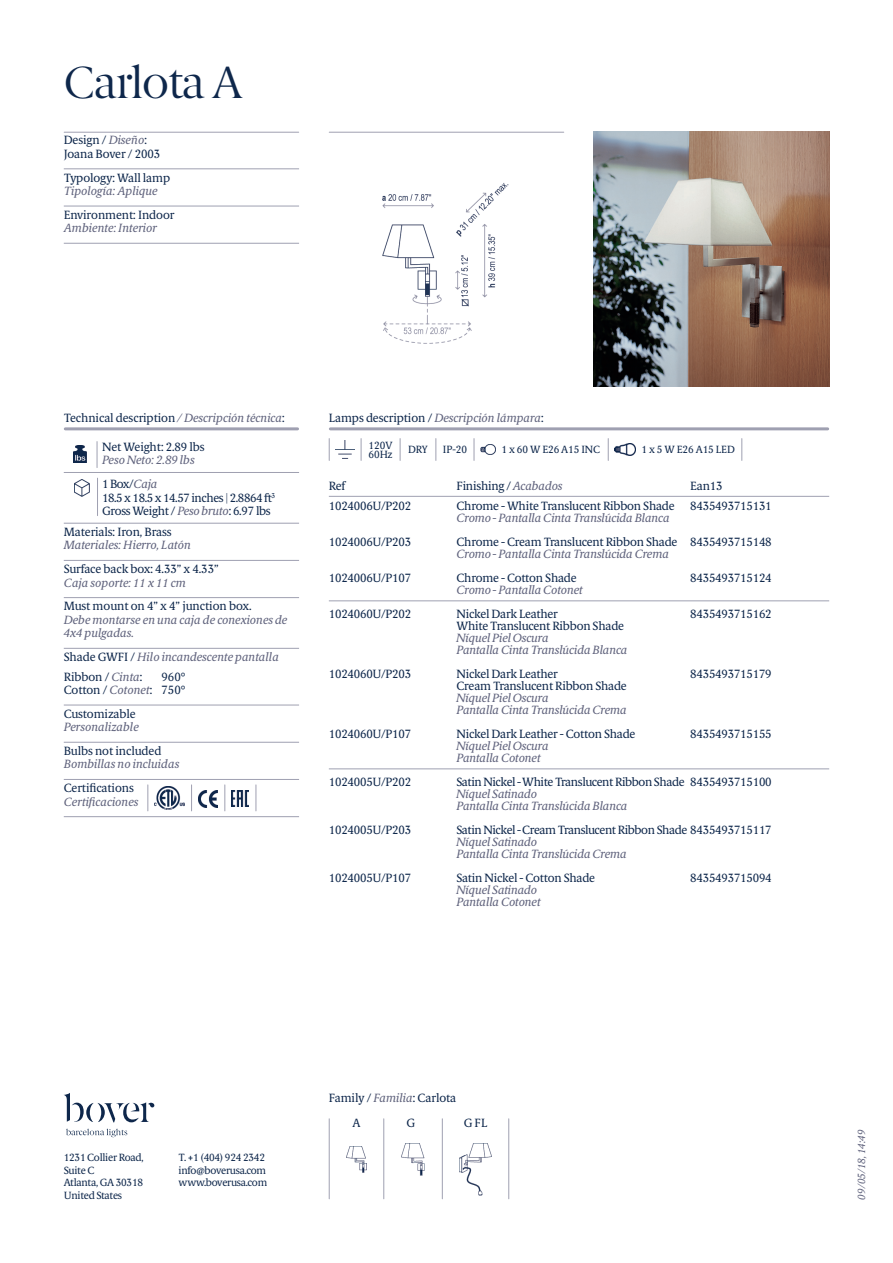
<style>
.page{position:relative;width:893px;height:1263px;background:#fff}
.page>*{position:absolute;margin:0;border:0;box-sizing:border-box;transform-origin:0 0}
.t1{font:45px "Berlingske Serif";letter-spacing:-.03em;color:#0e274b}
.t2{font:12px/13.5px "Berlingske Serif Tx";letter-spacing:-.02em;color:#0e274b}
.t3{font:italic 12px/12px "Berlingske Serif Tx";letter-spacing:-.02em;color:#5f627c}
.t4{font:10.5px/12.8px "Berlingske Serif Tx";letter-spacing:-.025em;color:#0e274b}
.t5{font:italic 10.5px "Berlingske Serif Tx";letter-spacing:-.01em;color:#5f627c}
.s1{font-style:italic;color:#5f627c}
.s2{font-style:normal;color:#0e274b}
</style>
<div class="page">
<hr style="left:64px;top:168px;width:235px;height:1px;background:#9fa0b1">
<hr style="left:64px;top:206px;width:235px;height:1px;background:#9fa0b1">
<hr style="left:64px;top:243px;width:235px;height:1px;background:#9fa0b1">
<hr style="left:64px;top:132px;width:235px;height:1px;background:#9fa0b1">
<hr style="left:329px;top:132px;width:235px;height:1px;background:#9fa0b1">
<img style="left:382px;top:183px;width:127px;height:161px">
<hr style="left:64px;top:472px;width:235px;height:1px;background:#9fa0b1">
<hr style="left:64px;top:523px;width:235px;height:1px;background:#9fa0b1">
<hr style="left:64px;top:560px;width:235px;height:1px;background:#9fa0b1">
<hr style="left:64px;top:597px;width:235px;height:1px;background:#9fa0b1">
<hr style="left:64px;top:648px;width:235px;height:1px;background:#9fa0b1">
<hr style="left:64px;top:705px;width:235px;height:1px;background:#9fa0b1">
<hr style="left:64px;top:742px;width:235px;height:1px;background:#9fa0b1">
<hr style="left:64px;top:779px;width:235px;height:1px;background:#9fa0b1">
<hr style="left:64px;top:816px;width:235px;height:1px;background:#9fa0b1">
<img style="left:74px;top:446px;width:13px;height:17px">
<svg style="left:97px;top:442px;width:1px;height:26px"></svg>
<img style="left:74px;top:480px;width:15px;height:17px">
<hr style="left:97px;top:478px;width:1px;height:38px;background:#9fa0b1">
<svg style="left:147px;top:785px;width:1px;height:26px"></svg>
<img style="left:155px;top:787px;width:29px;height:22px">
<svg style="left:191px;top:785px;width:1px;height:26px"></svg>
<img style="left:199px;top:790px;width:19px;height:17px">
<svg style="left:224px;top:785px;width:1px;height:26px"></svg>
<img style="left:232px;top:790px;width:17px;height:17px">
<svg style="left:256px;top:785px;width:1px;height:26px"></svg>
<hr style="left:330px;top:427px;width:498px;height:3px;background:#9fa0b1">
<hr style="left:65px;top:427px;width:233px;height:3px;background:#9fa0b1">
<hr style="left:329px;top:1119px;width:1px;height:80px;background:#9fa0b1">
<img style="left:347px;top:1146px;width:19px;height:27px">
<hr style="left:383px;top:1119px;width:1px;height:80px;background:#9fa0b1">
<hr style="left:442px;top:1119px;width:1px;height:80px;background:#9fa0b1">
<img style="left:401px;top:1143px;width:24px;height:33px">
<img style="left:460px;top:1143px;width:31px;height:52px">
<hr style="left:508px;top:1119px;width:1px;height:80px;background:#9fa0b1">
<svg style="left:474px;top:439px;width:1px;height:21px"></svg>
<svg style="left:435px;top:439px;width:1px;height:21px"></svg>
<svg style="left:400px;top:439px;width:1px;height:21px"></svg>
<svg style="left:329px;top:439px;width:1px;height:21px"></svg>
<svg style="left:608px;top:439px;width:1px;height:21px"></svg>
<img style="left:481px;top:444px;width:14px;height:11px">
<img style="left:615px;top:444px;width:20px;height:11px">
<svg style="left:741px;top:439px;width:1px;height:21px"></svg>
<svg style="left:361px;top:439px;width:1px;height:21px"></svg>
<img style="left:336px;top:440px;width:18px;height:19px">
<img style="left:594px;top:132px;width:235px;height:255px">
<svg style="left:66px;top:1129px;width:61px;height:8px"></svg>
<svg style="left:64px;top:1093px;width:90px;height:29px"></svg>
<hr style="left:329px;top:496px;width:500px;height:1px;background:#9fa0b1">
<hr style="left:329px;top:600px;width:500px;height:1px;background:#9fa0b1">
<hr style="left:329px;top:768px;width:500px;height:1px;background:#9fa0b1">
<h1 class="t1" style="left:64px;top:53px;width:181px">Carlota A</h1>
<p class="t2" style="left:64px;top:133px;width:98px">Design / <span class="s1">Diseño</span>:<br>Joana Bover / 2003</p>
<p class="t2" style="left:64px;top:171px;width:108px">Typology: Wall lamp</p>
<p class="t3" style="left:64px;top:185px;width:96px">Tipología: Aplique</p>
<p class="t2" style="left:64px;top:208px;width:112px">Environment: Indoor</p>
<p class="t3" style="left:64px;top:222px;width:95px">Ambiente: Interior</p>
<p class="t2" style="left:64px;top:411px;width:222px">Technical description <span class="s1">/ Descripción técnica</span>:</p>
<p class="t2" style="left:329px;top:411px;width:216px">Lamps description / <span class="s1">Descripción lámpara</span>:</p>
<p class="t2" style="left:102px;top:440px;width:104px">Net Weight: 2.89 lbs</p>
<p class="t3" style="left:102px;top:448px;width:94px;line-height:23.7px">Peso Neto: 2.89 lbs<br><span class="s2">1 Box/</span>Caja</p>
<p class="t2" style="left:102px;top:491px;width:175px">18.5 x 18.5 x 14.57 inches | 2.8864 ft<sup>3<br></sup>Gross Weight / <span class="s1">Peso bruto</span>: 6.97 lbs</p>
<p class="t2" style="left:64px;top:525px;width:109px">Materials: Iron, Brass</p>
<p class="t3" style="left:64px;top:539px;width:129px">Materiales: Hierro, Latón</p>
<p class="t2" style="left:64px;top:562px;width:156px">Surface back box: 4.33” x 4.33”</p>
<p class="t3" style="left:64px;top:576px;width:124px">Caja soporte: 11 x 11 cm</p>
<p class="t2" style="left:64px;top:599px;width:189px">Must mount on 4” x 4” junction box.</p>
<p class="t3" style="left:64px;top:613px;width:225px;line-height:13.5px">Debe montarse en una caja de conexiones de<br>4x4 pulgadas.</p>
<p class="t3" style="left:64px;top:647px;width:217px;line-height:19.5px"><span class="s2">Shade GWFI /</span> Hilo incandescente pantalla<br><span class="s2">Ribbon /</span> Cinta<span class="s2">:</span></p>
<p class="t2" style="left:64px;top:669px;width:123px;text-align:right">960°<br>Cotton / <span class="s1">Cotonet</span>: 750°</p>
<p class="t2" style="left:64px;top:707px;width:73px">Customizable</p>
<p class="t3" style="left:64px;top:721px;width:77px">Personalizable</p>
<p class="t2" style="left:64px;top:744px;width:99px">Bulbs not included</p>
<p class="t3" style="left:64px;top:758px;width:117px">Bombillas no incluidas</p>
<p class="t2" style="left:64px;top:781px;width:72px">Certifications</p>
<p class="t3" style="left:64px;top:795px;width:76px">Certificaciones</p>
<p class="t4" style="left:369px;top:441px;width:26px;line-height:9px">120V<br>60Hz</p>
<p class="t4" style="left:408px;top:443px;width:21px">DRY</p>
<p class="t4" style="left:443px;top:443px;width:26px">IP-20</p>
<p class="t4" style="left:502px;top:443px;width:100px">1 x 60 W E26 A15 INC</p>
<p class="t4" style="left:641px;top:443px;width:95px">1 x 5 W E26 A15 LED</p>
<p class="t2" style="left:329px;top:479px;width:18px">Ref</p>
<p class="t2" style="left:456px;top:479px;width:108px">Finishing / <span class="s1">Acabados</span></p>
<p class="t2" style="left:690px;top:479px;width:34px">Ean13</p>
<p class="t2" style="left:329px;top:499px;width:84px">1024006U/P202</p>
<p class="t2" style="left:456px;top:499px;width:220px">Chrome - White Translucent Ribbon Shade</p>
<p class="t2" style="left:690px;top:499px;width:83px">8435493715131</p>
<p class="t3" style="left:456px;top:512px;width:215px">Cromo - Pantalla Cinta Translúcida Blanca</p>
<p class="t2" style="left:329px;top:535px;width:84px">1024006U/P203</p>
<p class="t2" style="left:456px;top:535px;width:317px">Chrome - Cream Translucent Ribbon Shade 8435493715148</p>
<p class="t3" style="left:456px;top:548px;width:214px">Cromo - Pantalla Cinta Translúcida Crema</p>
<p class="t2" style="left:329px;top:571px;width:84px">1024006U/P107</p>
<p class="t2" style="left:456px;top:571px;width:122px">Chrome - Cotton Shade</p>
<p class="t2" style="left:690px;top:571px;width:83px">8435493715124</p>
<p class="t3" style="left:456px;top:584px;width:128px">Cromo - Pantalla Cotonet</p>
<p class="t2" style="left:329px;top:607px;width:84px">1024060U/P202</p>
<p class="t2" style="left:456px;top:607px;width:103px">Nickel Dark Leather</p>
<p class="t2" style="left:690px;top:607px;width:83px">8435493715162</p>
<p class="t2" style="left:456px;top:619px;width:169px">White Translucent Ribbon Shade</p>
<p class="t3" style="left:456px;top:632px;width:173px">Níquel Piel Oscura<br>Pantalla Cinta Translúcida Blanca</p>
<p class="t2" style="left:329px;top:667px;width:84px">1024060U/P203</p>
<p class="t2" style="left:456px;top:667px;width:103px">Nickel Dark Leather</p>
<p class="t2" style="left:690px;top:667px;width:83px">8435493715179</p>
<p class="t2" style="left:456px;top:679px;width:172px">Cream Translucent Ribbon Shade</p>
<p class="t3" style="left:456px;top:692px;width:172px">Níquel Piel Oscura<br>Pantalla Cinta Translúcida Crema</p>
<p class="t2" style="left:329px;top:727px;width:84px">1024060U/P107</p>
<p class="t2" style="left:456px;top:727px;width:181px">Nickel Dark Leather - Cotton Shade</p>
<p class="t2" style="left:690px;top:727px;width:83px">8435493715155</p>
<p class="t3" style="left:456px;top:740px;width:94px">Níquel Piel Oscura<br>Pantalla Cotonet</p>
<p class="t2" style="left:329px;top:775px;width:84px">1024005U/P202</p>
<p class="t2" style="left:456px;top:775px;width:317px">Satin Nickel - White Translucent Ribbon Shade 8435493715100</p>
<p class="t3" style="left:456px;top:788px;width:173px">Níquel Satinado<br>Pantalla Cinta Translúcida Blanca</p>
<p class="t2" style="left:329px;top:823px;width:84px">1024005U/P203</p>
<p class="t2" style="left:456px;top:823px;width:317px">Satin Nickel - Cream Translucent Ribbon Shade 8435493715117</p>
<p class="t3" style="left:456px;top:836px;width:172px">Níquel Satinado<br>Pantalla Cinta Translúcida Crema</p>
<p class="t2" style="left:329px;top:871px;width:84px">1024005U/P107</p>
<p class="t2" style="left:456px;top:871px;width:140px">Satin Nickel - Cotton Shade</p>
<p class="t2" style="left:690px;top:871px;width:83px">8435493715094</p>
<p class="t3" style="left:456px;top:884px;width:86px">Níquel Satinado<br>Pantalla Cotonet</p>
<p class="t4" style="left:64px;top:1151px;width:81px">1231 Collier Road,<br>Suite C<br>Atlanta, GA 30318<br>United States</p>
<p class="t4" style="left:179px;top:1151px;width:90px">T. +1 (404) 924 2342 info@boverusa.com www.boverusa.com</p>
<p class="t2" style="left:352px;top:1085px;width:105px;line-height:25.5px;text-indent:-24px">Family / <span class="s1">Familia</span>: Carlota<br>A</p>
<p class="t2" style="left:407px;top:1116px;width:10px">G</p>
<p class="t2" style="left:464px;top:1116px;width:25px">G FL</p>
<p class="t5" style="left:854px;top:1199px;width:72px;rotate:-90deg">09/05/18, 14:49</p>
</div>
